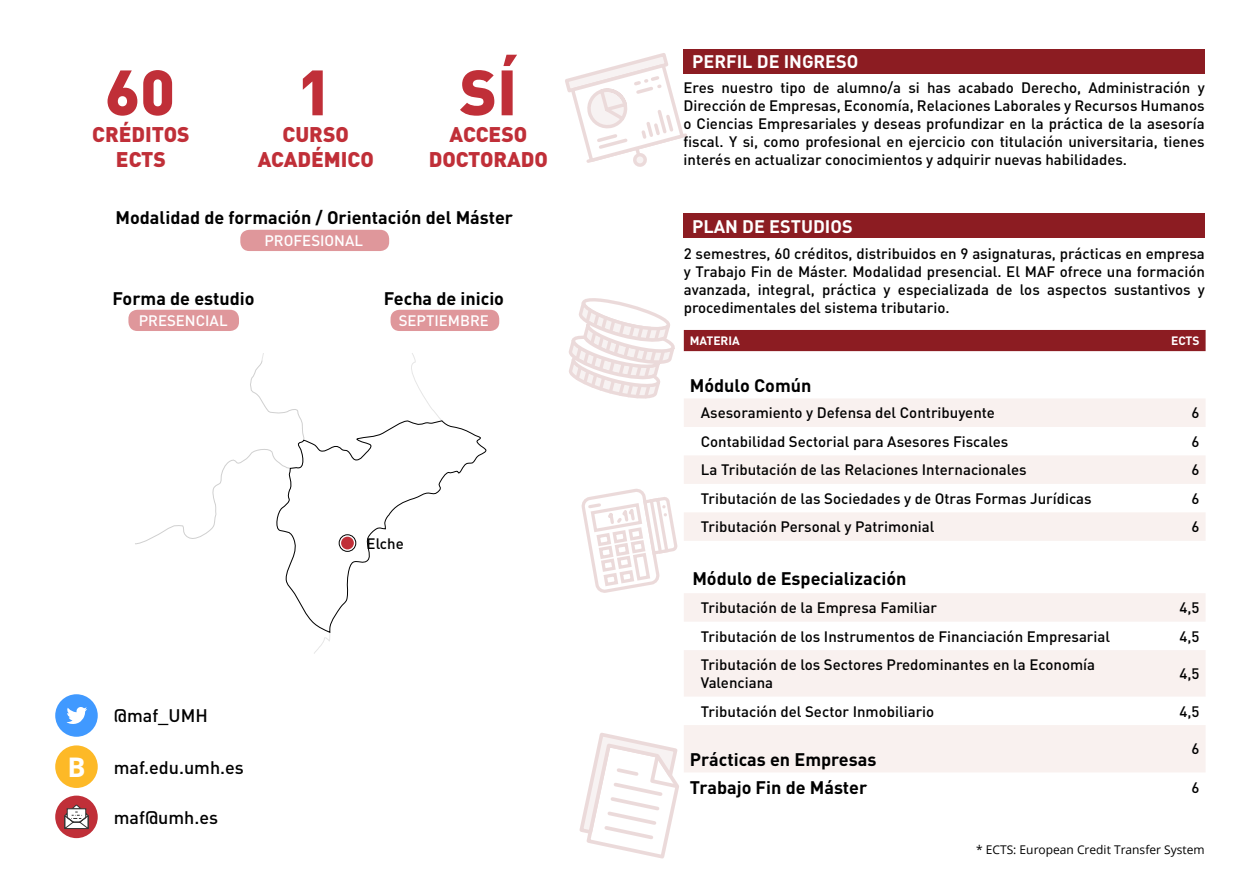
<style>
.page{position:relative;width:1259px;height:893px;background:#fff}
.page>*{position:absolute;margin:0;border:0;box-sizing:border-box;transform-origin:0 0}
.t1{font:900 63px "DIN Pro";color:#c02f38}
.t2{font:900 21px/25.2px "DIN Pro";color:#c02f38;text-align:center}
.t3{font:700 18px "DIN Pro";color:#000}
.t4{font:500 18px "DIN Pro";color:#000}
.t5{font:700 18px "DIN Pro";color:#fff}
.t6{font:500 15px/18px "DIN Pro";color:#000;text-align:justify}
.t7{font:500 15px "DIN Pro";color:#fff}
.t8{font:12px "Open Sans";color:#000}
.t9{font:700 12px "DIN Pro";color:#fff}
.s1{font-family:"Open Sans";font-weight:700;font-size:27px;color:#fff}
</style>
<div class="page">
<svg style="left:443px;top:421px;width:44px;height:57px"></svg>
<svg style="left:135px;top:353px;width:308px;height:301px"></svg>
<div style="left:341px;top:537px;width:13px;height:12px;background:#c02f38;border-radius:50%"></div>
<div style="left:339px;top:535px;width:17px;height:17px;border:1px solid #000;border-radius:50%"></div>
<div style="left:240px;top:230px;width:149px;height:21px;background:#df979b;border-radius:9px"></div>
<div style="left:128px;top:310px;width:111px;height:21px;background:#df979b;border-radius:9px"></div>
<div style="left:390px;top:310px;width:109px;height:21px;background:#df979b;border-radius:9px"></div>
<svg style="left:55px;top:694px;width:43px;height:43px"></svg>
<div style="left:55px;top:745px;width:43px;height:43px;background:#fdb927;border-radius:50%"></div>
<div style="left:55px;top:796px;width:43px;height:42px;background:#c02f38;border-radius:50%"></div>
<svg style="left:64px;top:804px;width:25px;height:25px"></svg>
<div style="left:684px;top:214px;width:521px;height:24px;background:#8c1c22"></div>
<div style="left:684px;top:330px;width:521px;height:21px;background:#8c1c22"></div>
<svg style="left:684px;top:399px;width:521px;height:373px;fill:#f9f1ef"></svg>
<div style="left:683px;top:49px;width:521px;height:24px;background:#8c1c22"></div>
<svg style="left:579px;top:733px;width:100px;height:126px"></svg>
<svg style="left:565px;top:53px;width:125px;height:114px"></svg>
<svg style="left:581px;top:488px;width:97px;height:105px"></svg>
<svg style="left:569px;top:298px;width:106px;height:101px"></svg>
<h1 class="t1" style="left:105px;top:50px;width:72px">60</h1>
<h2 class="t2" style="left:92px;top:121px;width:99px">CRÉDITOS<br>ECTS</h2>
<h1 class="t1" style="left:297px;top:50px;width:37px">1</h1>
<h2 class="t2" style="left:258px;top:121px;width:118px">CURSO<br>ACADÉMICO</h2>
<h1 class="t1" style="left:460px;top:50px;width:59px">SÍ</h1>
<h2 class="t2" style="left:429px;top:121px;width:121px">ACCESO<br>DOCTORADO</h2>
<p class="t3" style="left:115px;top:205px;width:399px">Modalidad de formación / Orientación del Máster</p>
<p class="t7" style="left:264px;top:231px;width:100px">PROFESIONAL</p>
<p class="t3" style="left:113px;top:286px;width:143px">Forma de estudio</p>
<p class="t7" style="left:139px;top:310px;width:90px">PRESENCIAL</p>
<p class="t3" style="left:384px;top:286px;width:122px">Fecha de inicio</p>
<p class="t7" style="left:399px;top:310px;width:92px">SEPTIEMBRE</p>
<p class="t4" style="left:114px;top:704px;width:95px">@maf_UMH</p>
<p class="t4" style="left:67px;top:755px;width:178px"><span class="s1">B</span> maf.edu.umh.es</p>
<p class="t4" style="left:114px;top:805px;width:106px">maf@umh.es</p>
<p class="t6" style="left:367px;top:534px;width:39px">Elche</p>
<p class="t5" style="left:692px;top:49px;width:168px">PERFIL DE INGRESO</p>
<p class="t6" style="left:683px;top:78px;width:523px">Eres nuestro tipo de alumno/a si has acabado Derecho, Administración y Dirección de Empresas, Economía, Relaciones Laborales y Recursos Humanos o Ciencias Empresariales y deseas profundizar en la práctica de la asesoría fiscal. Y si, como profesional en ejercicio con titulación universitaria, tienes interés en actualizar conocimientos y adquirir nuevas habilidades.</p>
<p class="t5" style="left:692px;top:214px;width:162px">PLAN DE ESTUDIOS</p>
<p class="t6" style="left:684px;top:244px;width:523px">2 semestres, 60 créditos, distribuidos en 9 asignaturas, prácticas en empresa y Trabajo Fin de Máster. Modalidad presencial. El MAF ofrece una formación avanzada, integral, práctica y especializada de los aspectos sustantivos y procedimentales del sistema tributario.</p>
<p class="t9" style="left:690px;top:333px;width:51px">MATERIA</p>
<p class="t9" style="left:1171px;top:333px;width:30px">ECTS</p>
<p class="t3" style="left:690px;top:374px;width:123px">Módulo Común</p>
<p class="t6" style="left:701px;top:403px;width:296px">Asesoramiento y Defensa del Contribuyente</p>
<p class="t6" style="left:1191px;top:403px;width:9px">6</p>
<p class="t6" style="left:701px;top:432px;width:309px">Contabilidad Sectorial para Asesores Fiscales</p>
<p class="t6" style="left:1191px;top:432px;width:9px">6</p>
<p class="t6" style="left:701px;top:460px;width:327px">La Tributación de las Relaciones Internacionales</p>
<p class="t6" style="left:1191px;top:460px;width:9px">6</p>
<p class="t6" style="left:701px;top:489px;width:392px">Tributación de las Sociedades y de Otras Formas Jurídicas</p>
<p class="t6" style="left:1191px;top:489px;width:9px">6</p>
<p class="t6" style="left:701px;top:517px;width:235px">Tributación Personal y Patrimonial</p>
<p class="t6" style="left:1191px;top:517px;width:9px">6</p>
<p class="t3" style="left:692px;top:566px;width:216px">Módulo de Especialización</p>
<p class="t6" style="left:701px;top:598px;width:238px">Tributación de la Empresa Familiar</p>
<p class="t6" style="left:1179px;top:598px;width:22px">4,5</p>
<p class="t6" style="left:701px;top:627px;width:411px">Tributación de los Instrumentos de Financiación Empresarial</p>
<p class="t6" style="left:1179px;top:627px;width:22px">4,5</p>
<p class="t6" style="left:701px;top:655px;width:396px">Tributación de los Sectores Predominantes en la Economía<br>Valenciana</p>
<p class="t6" style="left:1179px;top:664px;width:22px">4,5</p>
<p class="t6" style="left:701px;top:701px;width:235px">Tributación del Sector Inmobiliario</p>
<p class="t6" style="left:1179px;top:701px;width:22px">4,5</p>
<p class="t3" style="left:690px;top:748px;width:188px">Prácticas en Empresas</p>
<p class="t6" style="left:1191px;top:739px;width:9px">6</p>
<p class="t3" style="left:690px;top:775px;width:179px">Trabajo Fin de Máster</p>
<p class="t6" style="left:1191px;top:778px;width:9px">6</p>
<p class="t8" style="left:976px;top:841px;width:230px">* ECTS: European Credit Transfer System</p>
</div>
